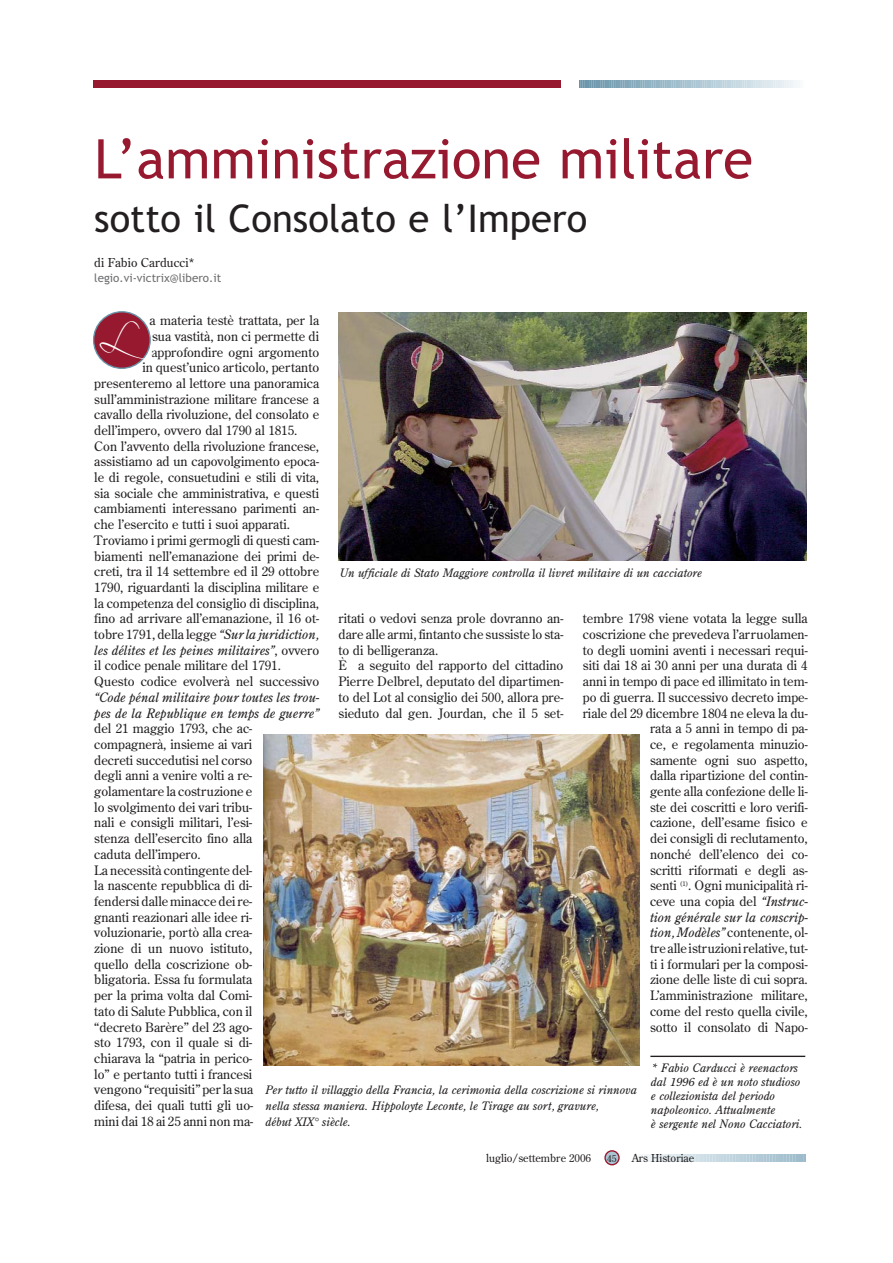
<style>
.page{position:relative;width:893px;height:1263px;background:#fff}
.page>*{position:absolute;margin:0;border:0;box-sizing:border-box;transform-origin:0 0}
.t1{font:54.6px "Trebuchet MS";color:#97192f}
.t2{font:40.95px "Scriptina";color:#fff}
.t3{font:38.25px "Trebuchet MS";color:#231f20}
.t4{font:12.9px/15.8px "Century Old Style";color:#231f20}
.t5{font:italic 12.9px/15.8px "Century Old Style";color:#231f20}
.t6{font:12.3px "Century Old Style";color:#231f20}
.t7{font:italic 11.55px/14px "Century Old Style";color:#231f20}
.t8{font:11.55px "Trebuchet MS";color:#6d6e70}
.t9{font:10.95px "Century Old Style";color:#231f20}
.t10{font:9.6px "Century Old Style";color:#231f20}
.s1{font-style:italic}
.s2{font-style:normal}
</style>
<div class="page">
<svg style="left:579px;top:80px;width:218px;height:8px"></svg>
<div style="left:93px;top:80px;width:467px;height:8px;background:#97192f"></div>
<svg style="left:641px;top:1154px;width:164px;height:8px"></svg>
<svg style="left:604px;top:1150px;width:15px;height:15px"></svg>
<svg style="left:93px;top:311px;width:58px;height:58px"></svg>
<img style="left:263px;top:735px;width:376px;height:330px">
<img style="left:338px;top:312px;width:468px;height:249px">
<hr style="left:650px;top:1056px;width:155px;height:1px;background:#231f20">
<h1 class="t1" style="left:94px;top:138px;width:660px">L’amministrazione militare</h1>
<h3 class="t3" style="left:94px;top:203px;width:494px">sotto il Consolato e l’Impero</h3>
<p class="t6" style="left:94px;top:258px;width:102px">di Fabio Carducci*</p>
<p class="t8" style="left:94px;top:274px;width:128px">legio.vi-victrix@libero.it</p>
<p class="t4" style="left:149px;top:314px;width:171px">a materia testè trattata, per la</p>
<p class="t4" style="left:152px;top:329px;width:168px">sua vastità, non ci permette di</p>
<p class="t4" style="left:151px;top:345px;width:169px">approfondire ogni argomento</p>
<p class="t4" style="left:142px;top:361px;width:178px">in quest’unico articolo, pertanto</p>
<p class="t4" style="left:94px;top:376px;width:226px">presenteremo al lettore una panoramica</p>
<p class="t4" style="left:94px;top:392px;width:226px">sull’amministrazione militare francese a</p>
<p class="t4" style="left:94px;top:408px;width:226px">cavallo della rivoluzione, del consolato e</p>
<p class="t4" style="left:94px;top:423px;width:205px">dell’impero, ovvero dal 1790 al 1815.</p>
<p class="t4" style="left:94px;top:439px;width:226px">Con l’avvento della rivoluzione francese,</p>
<p class="t4" style="left:94px;top:455px;width:226px">assistiamo ad un capovolgimento epoca-</p>
<p class="t4" style="left:94px;top:470px;width:226px">le di regole, consuetudini e stili di vita,</p>
<p class="t4" style="left:94px;top:486px;width:226px">sia sociale che amministrativa, e questi</p>
<p class="t4" style="left:94px;top:502px;width:226px">cambiamenti interessano parimenti an-</p>
<p class="t4" style="left:94px;top:518px;width:197px">che l’esercito e tutti i suoi apparati.</p>
<p class="t4" style="left:94px;top:533px;width:226px">Troviamo i primi germogli di questi cam-</p>
<p class="t4" style="left:94px;top:549px;width:226px">biamenti nell’emanazione dei primi de-</p>
<p class="t4" style="left:94px;top:565px;width:226px">creti, tra il 14 settembre ed il 29 ottobre</p>
<p class="t4" style="left:94px;top:580px;width:226px">1790, riguardanti la disciplina militare e</p>
<p class="t4" style="left:94px;top:596px;width:226px">la competenza del consiglio di disciplina,</p>
<p class="t4" style="left:94px;top:612px;width:226px">fino ad arrivare all’emanazione, il 16 ot-</p>
<p class="t4" style="left:94px;top:627px;width:226px">tobre 1791, della legge <span class="s1">“Sur la juridiction,</span></p>
<p class="t5" style="left:94px;top:643px;width:226px">les délites et les peines militaires”<span class="s2">, ovvero</span></p>
<p class="t4" style="left:94px;top:659px;width:188px">il codice penale militare del 1791.</p>
<p class="t4" style="left:94px;top:675px;width:226px">Questo codice evolverà nel successivo</p>
<p class="t5" style="left:94px;top:690px;width:227px">“Code pénal militaire pour toutes les trou&shy;pes de la Republique en temps de guerre”</p>
<p class="t4" style="left:94px;top:722px;width:160px">del 21 maggio 1793, che ac&shy;compagnerà, insieme ai vari decreti succedutisi nel corso degli anni a venire volti a re&shy;golamentare la costruzione e lo svolgimento dei vari tribu&shy;nali e consigli militari, l’esi&shy;stenza dell’esercito fino alla caduta dell’impero.<br>La necessità contingente del&shy;la nascente repubblica di di&shy;fendersi dalle minacce dei re&shy;gnanti reazionari alle idee ri&shy;voluzionarie, portò alla crea&shy;zione di un nuovo istituto, quello della coscrizione ob&shy;bligatoria. Essa fu formulata per la prima volta dal Comi&shy;tato di Salute Pubblica, con il “decreto Barère” del 23 ago&shy;sto 1793, con il quale si di&shy;chiarava la “patria in perico&shy;lo” e pertanto tutti i francesi vengono “requisiti” per la sua difesa, dei quali tutti gli uo&shy;mini dai 18 ai 25 anni non ma-</p>
<h2 class="t2" style="left:99px;top:313px;width:57px">L</h2>
<p class="t7" style="left:340px;top:566px;width:364px">Un ufficiale di Stato Maggiore controlla il livret militaire di un cacciatore</p>
<p class="t4" style="left:338px;top:612px;width:226px">ritati o vedovi senza prole dovranno an&shy;dare alle armi, fintanto che sussiste lo sta&shy;to di belligeranza.<br>È a seguito del rapporto del cittadino Pierre Delbrel, deputato del dipartimen&shy;to del Lot al consiglio dei 500, allora pre&shy;sieduto dal gen. Jourdan, che il 5 set-</p>
<p class="t4" style="left:583px;top:612px;width:227px;text-align:right">tembre 1798 viene votata la legge sulla coscrizione che prevedeva l’arruolamen&shy;to degli uomini aventi i necessari requi&shy;siti dai 18 ai 30 anni per una durata di 4 anni in tempo di pace ed illimitato in tem&shy;po di guerra. Il successivo decreto impe&shy;riale del 29 dicembre 1804 ne eleva la du&shy;rata a 5 anni in tempo di pa-<br>ce, e regolamenta minuzio-<br>samente ogni suo aspetto,<br>dalla ripartizione del contin-<br>gente alla confezione delle li-<br>ste dei coscritti e loro verifi-<br>cazione, dell’esame fisico e<br>dei consigli di reclutamento,<br>nonché dell’elenco dei co-<br>scritti riformati e degli as-<br>senti <sup>(1)</sup>. Ogni municipalità ri-<br>ceve una copia del <span class="s1">“Instruc-<br>tion générale sur la conscrip-<br>tion, Modèles”</span> contenente, ol-<br>tre alle istruzioni relative, tut-<br>ti i formulari per la composi-<br>zione delle liste di cui sopra.<br>L’amministrazione militare,<br>come del resto quella civile,<br>sotto il consolato di Napo-</p>
<p class="t7" style="left:651px;top:1062px;width:153px">* Fabio Carducci è reenactors dal 1996 ed è un noto studioso e collezionista del periodo napoleonico. Attualmente<br>è sergente nel Nono Cacciatori.</p>
<p class="t7" style="left:265px;top:1083px;width:373px;line-height:15.8px">Per tutto il villaggio della Francia, la cerimonia della coscrizione si rinnova nella stessa maniera. Hippoloyte Leconte, le Tirage au sort, gravure,<br>début XIX° siècle.</p>
<p class="t9" style="left:486px;top:1154px;width:106px">luglio/settembre 2006</p>
<p class="t10" style="left:607px;top:1154px;width:11px">45</p>
<p class="t9" style="left:631px;top:1154px;width:64px">Ars Historiae</p>
</div>
